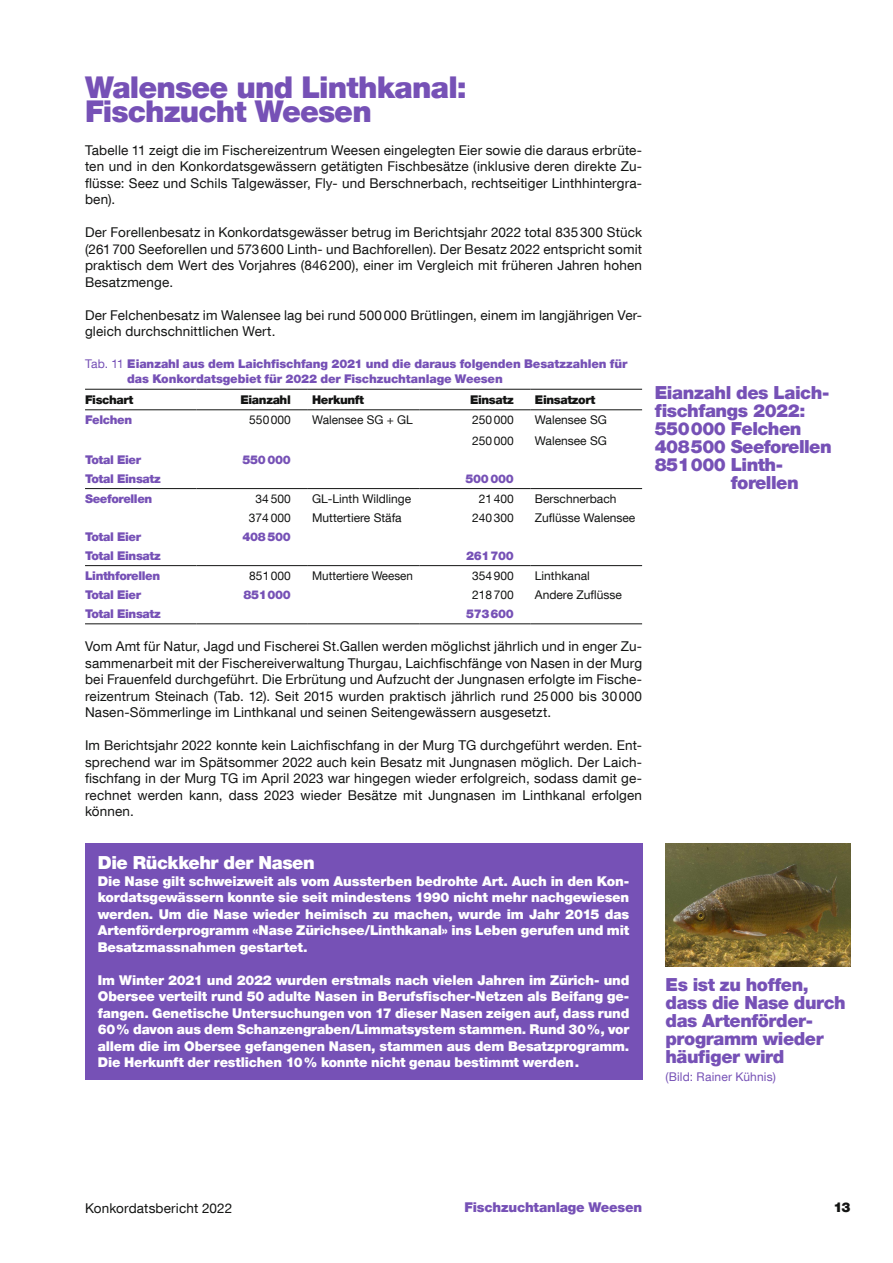
<style>
.page{position:relative;width:893px;height:1263px;background:#fff}
.page>*{position:absolute;margin:0;border:0;box-sizing:border-box;transform-origin:0 0}
.Untertitel{font:900 30px/24px "Helvetica Neue LT Com";letter-spacing:-.03em;color:#7651b6}
.Randspalte_Auszeichn{font:900 18px/18px "Helvetica Neue LT Com";letter-spacing:-.025em;color:#7651b6}
.Randspalte_Auszeichn-2{font:900 18px "Helvetica Neue LT Com";letter-spacing:-.025em;color:#fff}
.Text_9_11{font:13.5px/16.5px "Helvetica Neue LT Com";letter-spacing:.01em;color:#131413;text-align:justify}
.Text_9_11-2{font:900 13.5px/16.5px "Helvetica Neue LT Com";letter-spacing:-.015em;color:#fff;text-align:justify}
.Legende{font:900 13.5px "Helvetica Neue LT Com";letter-spacing:-.015em;color:#7651b6}
.Legende-2{font:900 13.5px "Helvetica Neue LT Com";color:#131413}
.Tabellentext{font:12px "Helvetica Neue LT Com";color:#131413}
.Tabellentext-2{font:900 12px "Helvetica Neue LT Com";letter-spacing:-.03em;color:#7651b6}
.Legende-3{font:900 12px/15px "Helvetica Neue LT Com";letter-spacing:-.01em;color:#7651b6}
.Tabellentext-3{font:900 12px "Helvetica Neue LT Com";letter-spacing:-.03em;color:#131413}
.Randspalte_Auszeichn-3{font:12px "Helvetica Neue LT Com";letter-spacing:.015em;color:#7651b6}
.s1{font-weight:400}
</style>
<div class="page">
<hr style="left:85px;top:389px;width:111px;height:1px;background:#131413">
<hr style="left:196px;top:389px;width:112px;height:1px;background:#131413">
<hr style="left:308px;top:389px;width:111px;height:1px;background:#131413">
<hr style="left:419px;top:389px;width:112px;height:1px;background:#131413">
<hr style="left:531px;top:389px;width:111px;height:1px;background:#131413">
<hr style="left:85px;top:409px;width:111px;height:1px;background:#131413">
<hr style="left:196px;top:409px;width:112px;height:1px;background:#131413">
<hr style="left:308px;top:409px;width:111px;height:1px;background:#131413">
<hr style="left:419px;top:409px;width:112px;height:1px;background:#131413">
<hr style="left:531px;top:409px;width:111px;height:1px;background:#131413">
<hr style="left:85px;top:488px;width:111px;height:1px;background:#131413">
<hr style="left:196px;top:488px;width:112px;height:1px;background:#131413">
<hr style="left:308px;top:488px;width:111px;height:1px;background:#131413">
<hr style="left:419px;top:488px;width:112px;height:1px;background:#131413">
<hr style="left:531px;top:488px;width:111px;height:1px;background:#131413">
<hr style="left:85px;top:565px;width:111px;height:1px;background:#131413">
<hr style="left:196px;top:565px;width:112px;height:1px;background:#131413">
<hr style="left:308px;top:565px;width:111px;height:1px;background:#131413">
<hr style="left:419px;top:565px;width:112px;height:1px;background:#131413">
<hr style="left:531px;top:565px;width:111px;height:1px;background:#131413">
<hr style="left:85px;top:624px;width:111px;height:1px;background:#131413">
<hr style="left:196px;top:624px;width:112px;height:1px;background:#131413">
<hr style="left:308px;top:624px;width:111px;height:1px;background:#131413">
<hr style="left:419px;top:624px;width:112px;height:1px;background:#131413">
<hr style="left:531px;top:624px;width:111px;height:1px;background:#131413">
<div style="left:85px;top:844px;width:557px;height:236px;background:#7651b6"></div>
<img style="left:665px;top:843px;width:185px;height:124px">
<p class="Untertitel" style="left:85px;top:75px;width:383px">Walensee und Linthkanal:<br>Fischzucht Weesen</p>
<p class="Text_9_11" style="left:85px;top:142px;width:559px">Tabelle 11 zeigt die im Fischereizentrum Weesen eingelegten Eier sowie die daraus erbrüte&shy;ten und in den Konkordatsgewässern getätigten Fischbesätze (inklusive deren direkte Zu&shy;flüsse: Seez und Schils Talgewässer, Fly- und Berschnerbach, rechtseitiger Linthhintergra&shy;ben).</p>
<p class="Text_9_11" style="left:85px;top:224px;width:559px">Der Forellenbesatz in Konkordatsgewässer betrug im Berichtsjahr 2022 total 835300 Stück (261700 Seeforellen und 573600 Linth- und Bachforellen). Der Besatz 2022 entspricht somit praktisch dem Wert des Vorjahres (846200), einer im Vergleich mit früheren Jahren hohen Besatzmenge.</p>
<p class="Text_9_11" style="left:85px;top:307px;width:559px">Der Felchenbesatz im Walensee lag bei rund 500000 Brütlingen, einem im langjährigen Ver&shy;gleich durchschnittlichen Wert.</p>
<p class="Legende-3" style="left:127px;top:356px;width:502px;text-indent:-42px"><span class="s1">Tab. 11</span> Eianzahl aus dem Laichfischfang 2021 und die daraus folgenden Besatzzahlen für das Konkordatsgebiet für 2022 der Fischzuchtanlage Weesen</p>
<p class="Tabellentext-3" style="left:85px;top:392px;width:50px">Fischart</p>
<p class="Tabellentext-3" style="left:240px;top:392px;width:52px">Eianzahl</p>
<p class="Tabellentext-3" style="left:312px;top:392px;width:53px">Herkunft</p>
<p class="Tabellentext-3" style="left:470px;top:392px;width:45px">Einsatz</p>
<p class="Tabellentext-3" style="left:535px;top:392px;width:62px">Einsatzort</p>
<p class="Tabellentext-2" style="left:85px;top:413px;width:49px">Felchen</p>
<p class="Tabellentext" style="left:249px;top:413px;width:43px">550000</p>
<p class="Tabellentext" style="left:312px;top:413px;width:102px">Walensee SG + GL</p>
<p class="Tabellentext" style="left:472px;top:413px;width:43px">250000</p>
<p class="Tabellentext" style="left:535px;top:413px;width:73px">Walensee SG</p>
<p class="Tabellentext" style="left:472px;top:433px;width:43px">250000</p>
<p class="Tabellentext" style="left:535px;top:433px;width:73px">Walensee SG</p>
<p class="Tabellentext-2" style="left:85px;top:452px;width:58px">Total Eier</p>
<p class="Tabellentext-2" style="left:243px;top:452px;width:50px">550 000</p>
<p class="Tabellentext-2" style="left:85px;top:471px;width:77px">Total Einsatz</p>
<p class="Tabellentext-2" style="left:465px;top:471px;width:50px">500 000</p>
<p class="Tabellentext-2" style="left:85px;top:492px;width:69px">Seeforellen</p>
<p class="Tabellentext" style="left:255px;top:491px;width:37px">34 500</p>
<p class="Tabellentext" style="left:312px;top:491px;width:101px">GL-Linth Wildlinge</p>
<p class="Tabellentext" style="left:479px;top:491px;width:36px">21400</p>
<p class="Tabellentext" style="left:535px;top:491px;width:83px">Berschnerbach</p>
<p class="Tabellentext" style="left:249px;top:510px;width:44px">374 000</p>
<p class="Tabellentext" style="left:312px;top:510px;width:91px">Muttertiere Stäfa</p>
<p class="Tabellentext" style="left:472px;top:510px;width:43px">240300</p>
<p class="Tabellentext" style="left:535px;top:510px;width:102px">Zuflüsse Walensee</p>
<p class="Tabellentext-2" style="left:85px;top:529px;width:58px">Total Eier</p>
<p class="Tabellentext-2" style="left:243px;top:529px;width:50px">408 500</p>
<p class="Tabellentext-2" style="left:85px;top:548px;width:77px">Total Einsatz</p>
<p class="Tabellentext-2" style="left:466px;top:548px;width:49px">261700</p>
<p class="Tabellentext-2" style="left:85px;top:569px;width:77px">Linthforellen</p>
<p class="Tabellentext" style="left:249px;top:568px;width:43px">851000</p>
<p class="Tabellentext" style="left:312px;top:568px;width:102px">Muttertiere Weesen</p>
<p class="Tabellentext" style="left:472px;top:568px;width:43px">354900</p>
<p class="Tabellentext" style="left:535px;top:568px;width:56px">Linthkanal</p>
<p class="Tabellentext-2" style="left:85px;top:587px;width:58px">Total Eier</p>
<p class="Tabellentext-2" style="left:243px;top:587px;width:49px">851000</p>
<p class="Tabellentext" style="left:472px;top:587px;width:43px">218700</p>
<p class="Tabellentext" style="left:535px;top:587px;width:88px">Andere Zuflüsse</p>
<p class="Tabellentext-2" style="left:85px;top:606px;width:77px">Total Einsatz</p>
<p class="Tabellentext-2" style="left:466px;top:606px;width:49px">573600</p>
<p class="Text_9_11" style="left:85px;top:638px;width:559px">Vom Amt für Natur, Jagd und Fischerei St.Gallen werden möglichst jährlich und in enger Zu&shy;sammenarbeit mit der Fischereiverwaltung Thurgau, Laichfischfänge von Nasen in der Murg bei Frauenfeld durchgeführt. Die Erbrütung und Aufzucht der Jungnasen erfolgte im Fische&shy;reizentrum Steinach (Tab. 12). Seit 2015 wurden praktisch jährlich rund 25000 bis 30000<br>Nasen-Sömmerlinge im Linthkanal und seinen Seitengewässern ausgesetzt.</p>
<p class="Text_9_11" style="left:85px;top:737px;width:559px">Im Berichtsjahr 2022 konnte kein Laichfischfang in der Murg TG durchgeführt werden. Ent&shy;sprechend war im Spätsommer 2022 auch kein Besatz mit Jungnasen möglich. Der Laich&shy;fischfang in der Murg TG im April 2023 war hingegen wieder erfolgreich, sodass damit ge&shy;rechnet werden kann, dass 2023 wieder Besätze mit Jungnasen im Linthkanal erfolgen können.</p>
<p class="Randspalte_Auszeichn" style="left:655px;top:384px;width:176px">Eianzahl des Laich&shy;fischfangs 2022:</p>
<p class="Randspalte_Auszeichn" style="left:655px;top:420px;width:148px">550000 Felchen</p>
<p class="Randspalte_Auszeichn" style="left:655px;top:438px;width:179px">408500 Seeforellen</p>
<p class="Randspalte_Auszeichn" style="left:731px;top:456px;width:69px;text-indent:-76px">851000 Linth&shy;forellen</p>
<p class="Randspalte_Auszeichn-2" style="left:98px;top:852px;width:219px">Die Rückkehr der Nasen</p>
<p class="Text_9_11-2" style="left:98px;top:873px;width:533px">Die Nase gilt schweizweit als vom Aussterben bedrohte Art. Auch in den Kon&shy;kordatsgewässern konnte sie seit mindestens 1990 nicht mehr nachgewiesen werden. Um die Nase wieder heimisch zu machen, wurde im Jahr 2015 das Artenförderprogramm «Nase Zürichsee/Linthkanal» ins Leben gerufen und mit Besatzmassnahmen gestartet.</p>
<p class="Text_9_11-2" style="left:98px;top:972px;width:533px">Im Winter 2021 und 2022 wurden erstmals nach vielen Jahren im Zürich- und Obersee verteilt rund 50 adulte Nasen in Berufsfischer-Netzen als Beifang ge&shy;fangen. Genetische Untersuchungen von 17 dieser Nasen zeigen auf, dass rund 60% davon aus dem Schanzengraben/Limmatsystem stammen. Rund 30%, vor allem die im Obersee gefangenen Nasen, stammen aus dem Besatzprogramm.<br>Die Herkunft der restlichen 10% konnte nicht genau bestimmt werden.</p>
<p class="Randspalte_Auszeichn" style="left:665px;top:975px;width:182px">Es ist zu hoffen, dass die Nase durch das Artenförder&shy;programm wieder häufiger wird</p>
<p class="Randspalte_Auszeichn-3" style="left:665px;top:1069px;width:112px">(Bild: Rainer Kühnis)</p>
<p class="Text_9_11" style="left:85px;top:1199px;width:149px">Konkordatsbericht 2022</p>
<p class="Legende" style="left:465px;top:1198px;width:179px">Fischzuchtanlage Weesen</p>
<p class="Legende-2" style="left:833px;top:1198px;width:19px">13</p>
</div>
